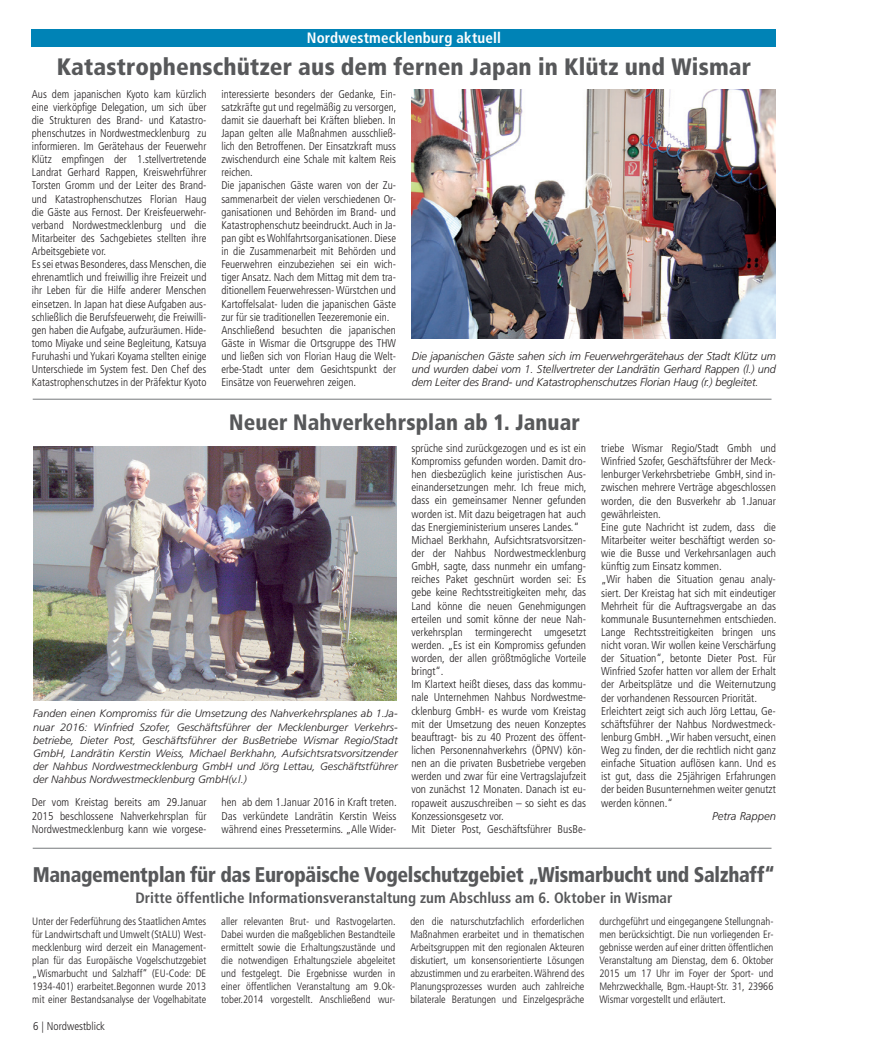
<style>
.page{position:relative;width:877px;height:1049px;background:#fff}
.page>*{position:absolute;margin:0;border:0;box-sizing:border-box;transform-origin:0 0}
.t1{font:900 condensed 23.75px "Frutiger";letter-spacing:.005em;color:#57585a}
.t2{font:900 condensed 22.25px "Frutiger";letter-spacing:.005em;color:#57585a}
.t3{font:900 condensed 21.25px "Frutiger";letter-spacing:-.015em;color:#57585a;scale:.94 1}
.t4{font:700 condensed 15px "Frutiger";color:#57585a}
.t5{font:700 condensed 15px "Frutiger";letter-spacing:.01em;color:#fff}
.t6{font:300 condensed 11.25px/13.1px "Frutiger";color:#231f20}
.t7{font:italic 300 11.25px/13.1px "Frutiger";letter-spacing:-.01em;color:#231f20;text-align:justify}
.t8{font:300 condensed 10.75px/13.1px "Frutiger";color:#231f20;text-align:justify}
.t9{font:italic 300 10.75px/13.1px "Frutiger";color:#231f20;text-align:justify}
</style>
<div class="page">
<div style="left:32px;top:29px;width:744px;height:17px;background:#0083b6"></div>
<hr style="left:33px;top:399px;width:739px;height:1px;background:#76787b">
<hr style="left:33px;top:848px;width:739px;height:1px;background:#76787b">
<img style="left:412px;top:90px;width:364px;height:249px">
<img style="left:33px;top:446px;width:364px;height:254px">
<h3 class="t5" style="left:307px;top:29px;width:196px">Nordwestmecklenburg aktuell</h3>
<h1 class="t1" style="left:57px;top:52px;width:696px">Katastrophenschützer aus dem fernen Japan in Klütz und Wismar</h1>
<p class="t6" style="left:32px;top:87px;width:176px">Aus dem japanischen Kyoto kam kürzlich eine vierköpfige Delegation, um sich über die Strukturen des Brand- und Katastro&shy;phenschutzes in Nordwestmecklenburg zu informieren. Im Gerätehaus der Feuerwehr Klütz empfingen der 1.stellvertretende Landrat Gerhard Rappen, Kreiswehrführer Torsten Gromm und der Leiter des Brand&shy;und Katastrophenschutzes Florian Haug die Gäste aus Fernost. Der Kreisfeuerwehr&shy;verband Nordwestmecklenburg und die Mitarbeiter des Sachgebietes stellten ihre Arbeitsgebiete vor.<br>Es sei etwas Besonderes, dass Menschen, die ehrenamtlich und freiwillig ihre Freizeit und ihr Leben für die Hilfe anderer Menschen einsetzen. In Japan hat diese Aufgaben aus&shy;schließlich die Berufsfeuerwehr, die Freiwilli&shy;gen haben die Aufgabe, aufzuräumen. Hide&shy;tomo Miyake und seine Begleitung, Katsuya Furuhashi und Yukari Koyama stellten einige Unterschiede im System fest. Den Chef des Katastrophenschutzes in der Präfektur Kyoto</p>
<p class="t6" style="left:221px;top:87px;width:176px">interessierte besonders der Gedanke, Ein&shy;satzkräfte gut und regelmäßig zu versorgen, damit sie dauerhaft bei Kräften blieben. In Japan gelten alle Maßnahmen ausschließ&shy;lich den Betroffenen. Der Einsatzkraft muss zwischendurch eine Schale mit kaltem Reis reichen.<br>Die japanischen Gäste waren von der Zu&shy;sammenarbeit der vielen verschiedenen Or&shy;ganisationen und Behörden im Brand- und Katastrophenschutz beeindruckt. Auch in Ja&shy;pan gibt es Wohlfahrtsorganisationen. Diese in die Zusammenarbeit mit Behörden und Feuerwehren einzubeziehen sei ein wich&shy;tiger Ansatz. Nach dem Mittag mit dem tra&shy;ditionellem Feuerwehressen- Würstchen und Kartoffelsalat- luden die japanischen Gäste zur für sie traditionellen Teezeremonie ein.<br>Anschließend besuchten die japanischen Gäste in Wismar die Ortsgruppe des THW und ließen sich von Florian Haug die Welt&shy;erbe-Stadt unter dem Gesichtspunkt der Einsätze von Feuerwehren zeigen.</p>
<p class="t7" style="left:412px;top:349px;width:366px">Die japanischen Gäste sahen sich im Feuerwehrgerätehaus der Stadt Klütz um und wurden dabei vom 1. Stellvertreter der Landrätin Gerhard Rappen (l.) und dem Leiter des Brand- und Katastrophenschutzes Florian Haug (r.) begleitet.</p>
<h2 class="t2" style="left:229px;top:409px;width:352px">Neuer Nahverkehrsplan ab 1. Januar</h2>
<p class="t9" style="left:33px;top:707px;width:366px">Fanden einen Kompromiss für die Umsetzung des Nahverkehrsplanes ab 1.Ja&shy;nuar 2016: Winfried Szofer, Geschäftsführer der Mecklenburger Verkehrs&shy;betriebe, Dieter Post, Geschäftsführer der BusBetriebe Wismar Regio/Stadt GmbH, Landrätin Kerstin Weiss, Michael Berkhahn, Aufsichtsratsvorsitzender der Nahbus Nordwestmecklenburg GmbH und Jörg Lettau, Geschäftstführer der Nahbus Nordwestmecklenburg GmbH(v.l.)</p>
<p class="t6" style="left:32px;top:796px;width:176px;text-align:justify">Der vom Kreistag bereits am 29.Januar 2015 beschlossene Nahverkehrsplan für Nordwestmecklenburg kann wie vorgese-</p>
<p class="t6" style="left:222px;top:796px;width:177px;text-align:justify">hen ab dem 1.Januar 2016 in Kraft treten.<br>Das verkündete Landrätin Kerstin Weiss während eines Pressetermins. „Alle Wider-</p>
<p class="t6" style="left:411px;top:442px;width:177px">sprüche sind zurückgezogen und es ist ein Kompromiss gefunden worden. Damit dro&shy;hen diesbezüglich keine juristischen Aus&shy;einandersetzungen mehr. Ich freue mich, dass ein gemeinsamer Nenner gefunden worden ist. Mit dazu beigetragen hat auch das Energieministerium unseres Landes.“ Michael Berkhahn, Aufsichtsratsvorsitzen&shy;der der Nahbus Nordwestmecklenburg GmbH, sagte, dass nunmehr ein umfang&shy;reiches Paket geschnürt worden sei: Es gebe keine Rechtsstreitigkeiten mehr, das Land könne die neuen Genehmigungen erteilen und somit könne der neue Nah&shy;verkehrsplan termingerecht umgesetzt werden. „Es ist ein Kompromiss gefunden worden, der allen größtmögliche Vorteile bringt“.<br>Im Klartext heißt dieses, dass das kommu&shy;nale Unternehmen Nahbus Nordwestme&shy;cklenburg GmbH- es wurde vom Kreistag mit der Umsetzung des neuen Konzeptes beauftragt- bis zu 40 Prozent des öffent&shy;lichen Personennahverkehrs (ÖPNV) kön&shy;nen an die privaten Busbetriebe vergeben werden und zwar für eine Vertragslajufzeit von zunächst 12 Monaten. Danach ist eu&shy;ropaweit auszuschreiben – so sieht es das Konzessionsgesetz vor.<br>Mit Dieter Post, Geschäftsführer BusBe-</p>
<p class="t6" style="left:601px;top:442px;width:177px">triebe Wismar Regio/Stadt Gmbh und Winfried Szofer, Geschäftsführer der Meck&shy;lenburger Verkehrsbetriebe GmbH, sind in&shy;zwischen mehrere Verträge abgeschlossen worden, die den Busverkehr ab 1.Januar gewährleisten.<br>Eine gute Nachricht ist zudem, dass die Mitarbeiter weiter beschäftigt werden so&shy;wie die Busse und Verkehrsanlagen auch künftig zum Einsatz kommen.<br>„Wir haben die Situation genau analy&shy;siert. Der Kreistag hat sich mit eindeutiger Mehrheit für die Auftragsvergabe an das kommunale Busunternehmen entschieden.<br>Lange Rechtsstreitigkeiten bringen uns nicht voran. Wir wollen keine Verschärfung der Situation“, betonte Dieter Post. Für Winfried Szofer hatten vor allem der Erhalt der Arbeitsplätze und die Weiternutzung der vorhandenen Ressourcen Priorität.<br>Erleichtert zeigt sich auch Jörg Lettau, Ge&shy;schäftsführer der Nahbus Nordwestmeck&shy;lenburg GmbH. „Wir haben versucht, einen Weg zu finden, der die rechtlich nicht ganz einfache Situation auflösen kann. Und es ist gut, dass die 25jährigen Erfahrungen der beiden Busunternehmen weiter genutzt werden können.“</p>
<p class="t7" style="left:712px;top:809px;width:65px">Petra Rappen</p>
<h3 class="t3" style="left:33px;top:862px;width:791px">Managementplan für das Europäische Vogelschutzgebiet „Wismarbucht und Salzhaff“</h3>
<h3 class="t4" style="left:135px;top:889px;width:538px">Dritte öffentliche Informationsveranstaltung zum Abschluss am 6. Oktober in Wismar</h3>
<p class="t8" style="left:32px;top:914px;width:176px">Unter der Federführung des Staatlichen Amtes für Landwirtschaft und Umwelt (StALU) West&shy;mecklenburg wird derzeit ein Management&shy;plan für das Europäische Vogelschutzgebiet „Wismarbucht und Salzhaff“ (EU-Code: DE 1934-401) erarbeitet.Begonnen wurde 2013 mit einer Bestandsanalyse der Vogelhabitate</p>
<p class="t8" style="left:221px;top:914px;width:176px">aller relevanten Brut- und Rastvogelarten.<br>Dabei wurden die maßgeblichen Bestandteile ermittelt sowie die Erhaltungszustände und die notwendigen Erhaltungsziele abgeleitet und festgelegt. Die Ergebnisse wurden in einer öffentlichen Veranstaltung am 9.Ok&shy;tober.2014 vorgestellt. Anschließend wur-</p>
<p class="t8" style="left:410px;top:914px;width:176px">den die naturschutzfachlich erforderlichen Maßnahmen erarbeitet und in thematischen Arbeitsgruppen mit den regionalen Akteuren diskutiert, um konsensorientierte Lösungen abzustimmen und zu erarbeiten. Während des Planungsprozesses wurden auch zahlreiche bilaterale Beratungen und Einzelgespräche</p>
<p class="t8" style="left:599px;top:914px;width:176px">durchgeführt und eingegangene Stellungnah&shy;men berücksichtigt. Die nun vorliegenden Er&shy;gebnisse werden auf einer dritten öffentlichen Veranstaltung am Dienstag, dem 6. Oktober 2015 um 17 Uhr im Foyer der Sport- und Mehrzweckhalle, Bgm.-Haupt-Str. 31, 23966<br>Wismar vorgestellt und erläutert.</p>
<p class="t6" style="left:33px;top:1019px;width:73px">6 | Nordwestblick</p>
</div>
